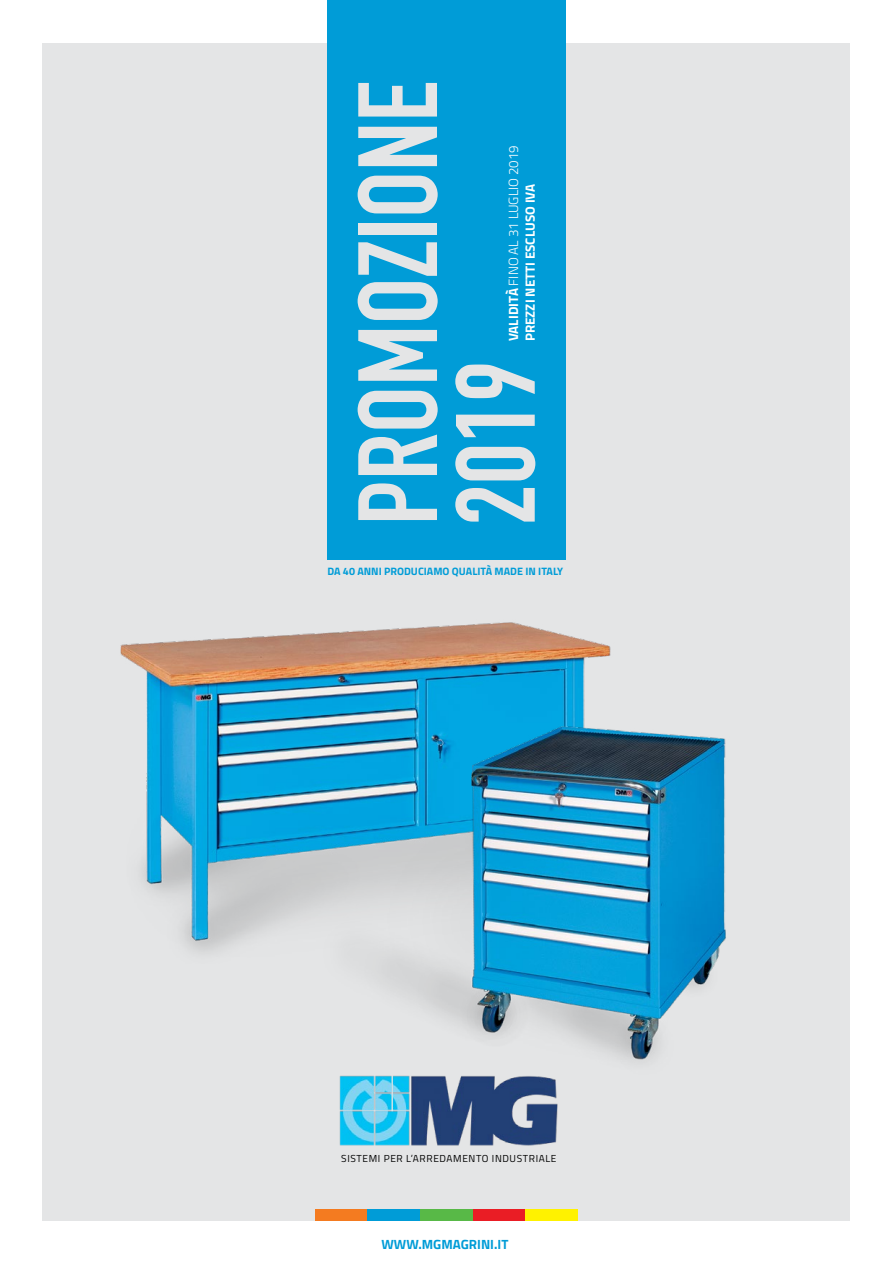
<style>
.page{position:relative;width:893px;height:1263px;background:#fff}
.page>*{position:absolute;margin:0;border:0;box-sizing:border-box;transform-origin:0 0}
.t1{font:700 110.55px "DIN Condensed";color:#e4e5e6}
.t2{font:300 13.35px "Titillium";color:#fff}
.t3{font:700 13.35px "Titillium";color:#fff}
.t4{font:700 13.35px "Titillium";color:#009cd7}
.t5{font:700 10.8px "Titillium";color:#009cd7}
.t6{font:10.2px "Titillium";letter-spacing:.06em;color:#000}
.s1{font-weight:700}
</style>
<div class="page">
<div style="left:43px;top:43px;width:807px;height:1177px;background:#e4e5e6"></div>
<div style="left:327px;top:0;width:239px;height:559px;background:#009cd7"></div>
<img style="left:339px;top:1106px;width:219px;height:40px">
<img style="left:120px;top:622px;width:491px;height:330px">
<img style="left:247px;top:682px;width:479px;height:424px">
<div style="left:420px;top:1209px;width:53px;height:11px;background:#58b947"></div>
<div style="left:315px;top:1209px;width:52px;height:11px;background:#f47b20"></div>
<div style="left:473px;top:1209px;width:53px;height:11px;background:#ea1d25"></div>
<div style="left:526px;top:1209px;width:52px;height:11px;background:#fff200"></div>
<div style="left:367px;top:1209px;width:53px;height:11px;background:#009cd7"></div>
<p class="t1" style="left:324px;top:525px;width:446px;rotate:-90deg">PROMOZIONE</p>
<p class="t2" style="left:504px;top:341px;width:198px;rotate:-90deg"><span class="s1">VALIDITÀ</span> FINO AL 31 LUGLIO 2019</p>
<p class="t3" style="left:520px;top:341px;width:159px;rotate:-90deg">PREZZI NETTI ESCLUSO IVA</p>
<p class="t1" style="left:422px;top:525px;width:166px;rotate:-90deg">2019</p>
<p class="t5" style="left:327px;top:563px;width:237px">DA 40 ANNI PRODUCIAMO QUALITÀ MADE IN ITALY</p>
<p class="t6" style="left:341px;top:1150px;width:217px">SISTEMI PER L’ARREDAMENTO INDUSTRIALE</p>
<p class="t4" style="left:381px;top:1234px;width:128px">WWW.MGMAGRINI.IT</p>
</div>
